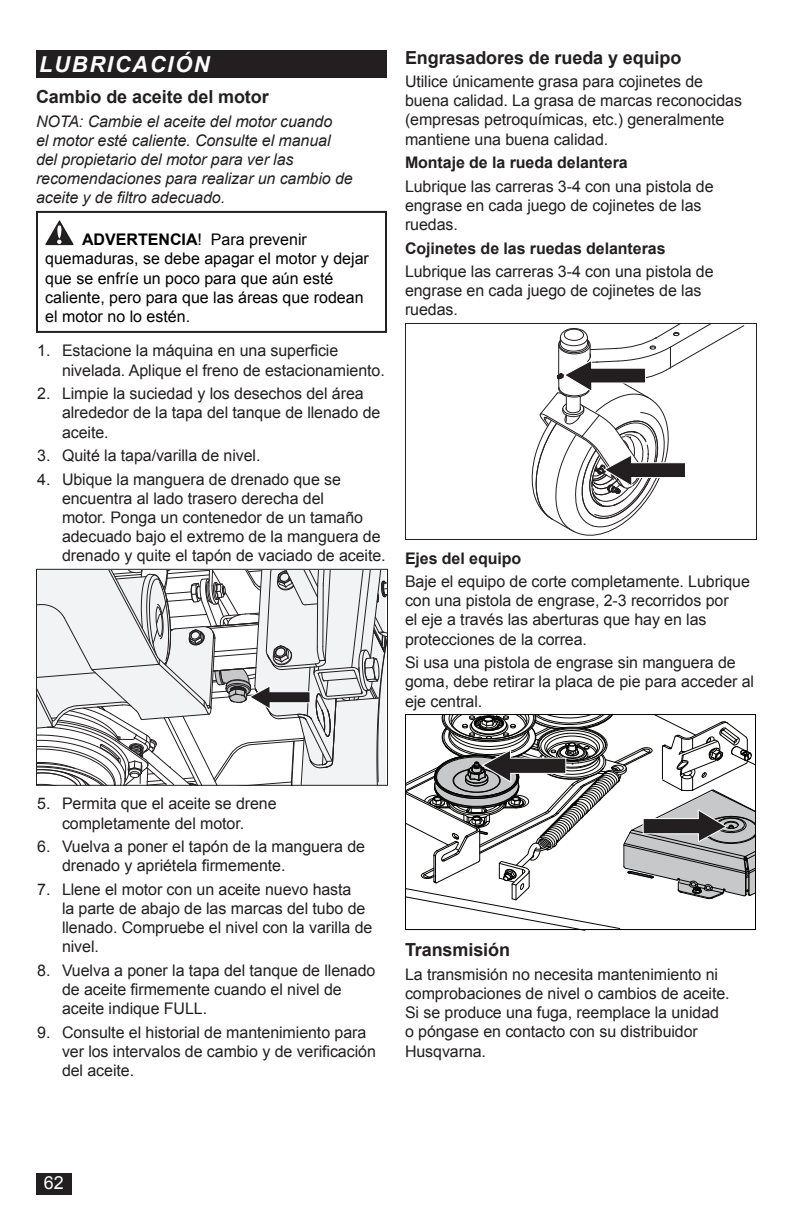
<style>
.page{position:relative;width:792px;height:1224px;background:#fff}
.page>*{position:absolute;margin:0;border:0;box-sizing:border-box;transform-origin:0 0}
.t1{font:italic 700 22px "Arial";letter-spacing:.075em;color:#fff}
.Head_9_SP{font:700 18px "Arial";letter-spacing:-.005em;color:#231f20}
.t2{font:18px "Arial";color:#fff}
.Body_Text{font:16px/19.2px "Arial";letter-spacing:-.005em;color:#231f20}
.Body_Text_SP{font:italic 16px/19.2px "Arial";letter-spacing:-.005em;color:#231f20}
.t3{font:16px/19.2px "Arial";color:#000}
.Body_Bold{font:16px/19.2px "Arial";letter-spacing:-.005em;color:#231f20}
.Body_Bold_SP{font:700 16px "Arial";letter-spacing:-.005em;color:#231f20}
.s1{font-weight:700}
</style>
<div class="page">
<div style="left:36px;top:1174px;width:35px;height:21px;background:#231f20"></div>
<div style="left:36px;top:50px;width:351px;height:28px;background:#231f20"></div>
<svg style="left:531px;top:325px;width:214px;height:211px"></svg>
<div style="left:405px;top:323px;width:352px;height:217px;border:1px solid #231f20"></div>
<svg style="left:407px;top:716px;width:347px;height:212px"></svg>
<div style="left:405px;top:714px;width:351px;height:216px;border:1px solid #000"></div>
<svg style="left:45px;top:220px;width:29px;height:25px"></svg>
<div style="left:36px;top:211px;width:351px;height:122px;border:2px solid #231f20"></div>
<svg style="left:38px;top:571px;width:348px;height:213px"></svg>
<div style="left:36px;top:569px;width:352px;height:217px;border:1px solid #231f20"></div>
<h1 class="t1" style="left:39px;top:50px;width:172px">LUBRICACIÓN</h1>
<p class="Head_9_SP" style="left:405px;top:45px;width:278px">Engrasadores de rueda y equipo</p>
<p class="Body_Text" style="left:405px;top:72px;width:339px">Utilice únicamente grasa para cojinetes de buena calidad. La grasa de marcas reconocidas (empresas petroquímicas, etc.) generalmente mantiene una buena calidad.</p>
<p class="Body_Bold_SP" style="left:405px;top:152px;width:224px">Montaje de la rueda delantera</p>
<p class="Body_Text" style="left:405px;top:177px;width:310px">Lubrique las carreras 3-4 con una pistola de engrase en cada juego de cojinetes de las ruedas.</p>
<p class="Body_Bold_SP" style="left:405px;top:237px;width:262px">Cojinetes de las ruedas delanteras</p>
<p class="Body_Bold" style="left:405px;top:262px;width:310px">Lubrique las carreras 3-4 con una pistola de engrase en cada juego de cojinetes de las ruedas.</p>
<p class="Head_9_SP" style="left:36px;top:85px;width:234px">Cambio de aceite del motor</p>
<p class="Body_Text_SP" style="left:36px;top:112px;width:318px">NOTA: Cambie el aceite del motor cuando<br>el motor esté caliente. Consulte el manual del propietario del motor para ver las recomendaciones para realizar un cambio de aceite y de filtro adecuado.</p>
<p class="t3" style="left:45px;top:230px;width:325px;text-indent:37px"><span class="s1">ADVERTENCIA</span>! Para prevenir quemaduras, se debe apagar el motor y dejar que se enfríe un poco para que aún esté caliente, pero para que las áreas que rodean el motor no lo estén.</p>
<p class="Body_Text" style="left:62px;top:341px;width:324px;text-indent:-25px">1. Estacione la máquina en una superficie nivelada. Aplique el freno de estacionamiento.</p>
<p class="Body_Text" style="left:62px;top:384px;width:320px;text-indent:-25px">2. Limpie la suciedad y los desechos del área alrededor de la tapa del tanque de llenado de aceite.</p>
<p class="Body_Text" style="left:37px;top:446px;width:225px">3. Quité la tapa/varilla de nivel.</p>
<p class="Body_Text" style="left:62px;top:469px;width:325px;text-indent:-25px">4. Ubique la manguera de drenado que se encuentra al lado trasero derecha del<br>motor. Ponga un contenedor de un tamaño adecuado bajo el extremo de la manguera de drenado y quite el tapón de vaciado de aceite.</p>
<p class="Body_Bold_SP" style="left:405px;top:547px;width:118px">Ejes del equipo</p>
<p class="Body_Text" style="left:405px;top:572px;width:346px">Baje el equipo de corte completamente. Lubrique con una pistola de engrase, 2-3 recorridos por<br>el eje a través las aberturas que hay en las protecciones de la correa.</p>
<p class="Body_Text" style="left:405px;top:653px;width:351px">Si usa una pistola de engrase sin manguera de goma, debe retirar la placa de pie para acceder al eje central.</p>
<p class="Body_Text" style="left:37px;top:794px;width:241px;text-align:center">5. Permita que el aceite se drene completamente del motor.</p>
<p class="Body_Text" style="left:62px;top:837px;width:305px;text-indent:-25px">6. Vuelva a poner el tapón de la manguera de drenado y apriétela firmemente.</p>
<p class="Body_Text" style="left:62px;top:880px;width:312px;text-indent:-25px">7. Llene el motor con un aceite nuevo hasta<br>la parte de abajo de las marcas del tubo de llenado. Compruebe el nivel con la varilla de nivel.</p>
<p class="Body_Text" style="left:62px;top:961px;width:315px;text-indent:-25px">8. Vuelva a poner la tapa del tanque de llenado de aceite firmemente cuando el nivel de aceite indique FULL.</p>
<p class="Body_Text" style="left:62px;top:1023px;width:315px;text-indent:-25px">9. Consulte el historial de mantenimiento para ver los intervalos de cambio y de verificación del aceite.</p>
<p class="Head_9_SP" style="left:405px;top:938px;width:107px">Transmisión</p>
<p class="Body_Text" style="left:405px;top:965px;width:326px">La transmisión no necesita mantenimiento ni comprobaciones de nivel o cambios de aceite.<br>Si se produce una fuga, reemplace la unidad o póngase en contacto con su distribuidor Husqvarna.</p>
<p class="t2" style="left:44px;top:1171px;width:22px">62</p>
</div>
